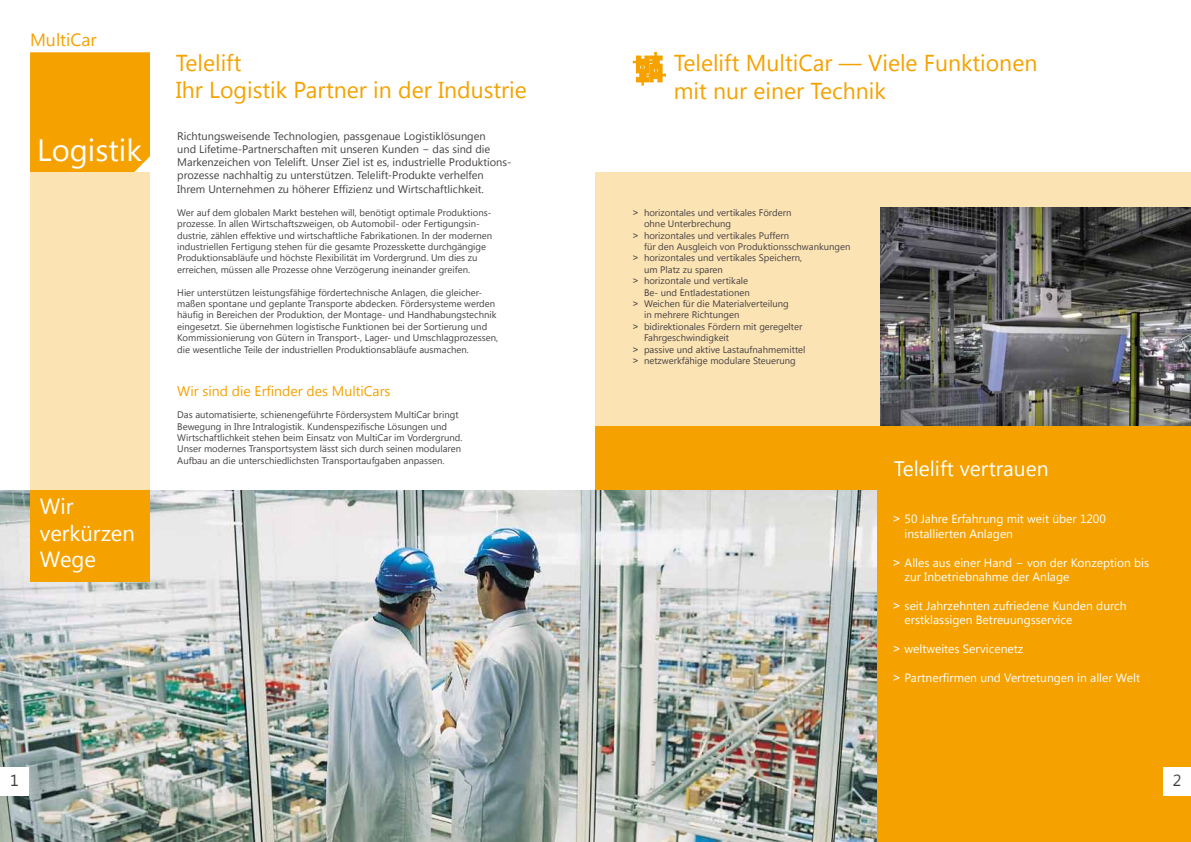
<style>
.page{position:relative;width:1191px;height:842px;background:#fff}
.page>*{position:absolute;margin:0;border:0;box-sizing:border-box;transform-origin:0 0}
.t1{font:30.8px "Segoe UI";color:#fff}
.t2{font:23px/27.6px "Segoe UI";color:#f5a200}
.t3{font:22px/26.4px "Segoe UI";color:#fff}
.t4{font:21px "Segoe UI";color:#fff}
.t5{font:17.7px "Segoe UI";color:#f5a200}
.t6{font:16px "Segoe UI";color:#3f3b3a}
.t7{font:14px "Segoe UI";color:#f5a200}
.t8{font:12px/14.4px "Segoe UI";color:#fff}
.t9{font:11px/13.2px "Segoe UI";color:#454144}
.t10{font:9.5px/11.4px "Segoe UI";color:#454144}
</style>
<div class="page">
<div style="left:595px;top:172px;width:596px;height:276px;background:#fce3b3"></div>
<img style="left:880px;top:208px;width:311px;height:218px">
<div style="left:595px;top:426px;width:596px;height:416px;background:#f5a200"></div>
<svg style="left:632px;top:52px;width:34px;height:34px"></svg>
<div style="left:30px;top:52px;width:120px;height:120px;background:#f5a200"></div>
<div style="left:30px;top:172px;width:120px;height:318px;background:#fce3b3"></div>
<div style="left:1163px;top:768px;width:28px;height:28px;background:#fff"></div>
<img style="left:0;top:490px;width:876px;height:352px">
<div style="left:30px;top:490px;width:120px;height:91px;background:#f5a200"></div>
<div style="left:0;top:768px;width:29px;height:28px;background:#fff"></div>
<h3 class="t5" style="left:30px;top:27px;width:68px">MultiCar</h3>
<h1 class="t1" style="left:37px;top:128px;width:106px">Logistik</h1>
<h3 class="t3" style="left:40px;top:492px;width:96px">Wir verkürzen<br>Wege</h3>
<h2 class="t2" style="left:176px;top:48px;width:352px">Telelift<br>Ihr Logistik Partner in der Industrie</h2>
<p class="t9" style="left:177px;top:129px;width:336px">Richtungsweisende Technologien, passgenaue Logistiklösungen<br>und Lifetime-Partnerschaften mit unseren Kunden − das sind die Markenzeichen von Telelift. Unser Ziel ist es, industrielle Produktions&shy;prozesse nachhaltig zu unterstützen. Telelift-Produkte verhelfen Ihrem Unternehmen zu höherer Effizienz und Wirtschaftlichkeit.</p>
<p class="t10" style="left:177px;top:206px;width:316px">Wer auf dem globalen Markt bestehen will, benötigt optimale Produktions&shy;prozesse. In allen Wirtschaftszweigen, ob Automobil- oder Fertigungsin&shy;dustrie, zählen effektive und wirtschaftliche Fabrikationen. In der modernen industriellen Fertigung stehen für die gesamte Prozesskette durchgängige Produktionsabläufe und höchste Flexibilität im Vordergrund. Um dies zu erreichen, müssen alle Prozesse ohne Verzögerung ineinander greifen.</p>
<p class="t10" style="left:177px;top:286px;width:322px">Hier unterstützen leistungsfähige fördertechnische Anlagen, die gleicher&shy;maßen spontane und geplante Transporte abdecken. Fördersysteme werden häufig in Bereichen der Produktion, der Montage- und Handhabungstechnik eingesetzt. Sie übernehmen logistische Funktionen bei der Sortierung und Kommissionierung von Gütern in Transport-, Lager- und Umschlagprozessen, die wesentliche Teile der industriellen Produktionsabläufe ausmachen.</p>
<h3 class="t7" style="left:177px;top:381px;width:215px">Wir sind die Erfinder des MultiCars</h3>
<p class="t10" style="left:177px;top:409px;width:287px">Das automatisierte, schienengeführte Fördersystem MultiCar bringt Bewegung in Ihre Intralogistik. Kundenspezifische Lösungen und Wirtschaftlichkeit stehen beim Einsatz von MultiCar im Vordergrund.<br>Unser modernes Transportsystem lässt sich durch seinen modularen Aufbau an die unterschiedlichsten Transportaufgaben anpassen.</p>
<h3 class="t6" style="left:10px;top:769px;width:10px">1</h3>
<h2 class="t2" style="left:674px;top:48px;width:365px">Telelift MultiCar — Viele Funktionen mit nur einer Technik</h2>
<p class="t10" style="left:632px;top:206px;width:160px">˃ horizontales und vertikales Fördern</p>
<p class="t10" style="left:644px;top:218px;width:89px">ohne Unterbrechung</p>
<p class="t10" style="left:632px;top:229px;width:158px">˃ horizontales und vertikales Puffern</p>
<p class="t10" style="left:644px;top:240px;width:208px">für den Ausgleich von Produktionsschwankungen</p>
<p class="t10" style="left:632px;top:252px;width:171px">˃ horizontales und vertikales Speichern,</p>
<p class="t10" style="left:644px;top:263px;width:80px">um Platz zu sparen</p>
<p class="t10" style="left:632px;top:275px;width:117px">˃ horizontale und vertikale</p>
<p class="t10" style="left:644px;top:286px;width:107px">Be- und Entladestationen</p>
<p class="t10" style="left:632px;top:297px;width:157px">˃ Weichen für die Materialverteilung</p>
<p class="t10" style="left:644px;top:309px;width:97px">in mehrere Richtungen</p>
<p class="t10" style="left:632px;top:320px;width:171px">˃ bidirektionales Fördern mit geregelter</p>
<p class="t10" style="left:644px;top:332px;width:87px">Fahrgeschwindigkeit</p>
<p class="t10" style="left:632px;top:343px;width:174px">˃ passive und aktive Lastaufnahmemittel</p>
<p class="t10" style="left:632px;top:354px;width:165px">˃ netzwerkfähige modulare Steuerung</p>
<h3 class="t4" style="left:894px;top:454px;width:156px">Telelift vertrauen</h3>
<p class="t8" style="left:904px;top:511px;width:203px;text-indent:-11px">˃ 50 Jahre Erfahrung mit weit über 1200 installierten Anlagen</p>
<p class="t8" style="left:904px;top:555px;width:246px;text-indent:-11px">˃ Alles aus einer Hand − von der Konzeption bis zur Inbetriebnahme der Anlage</p>
<p class="t8" style="left:904px;top:598px;width:223px;text-indent:-11px">˃ seit Jahrzehnten zufriedene Kunden durch erstklassigen Betreuungsservice</p>
<p class="t8" style="left:893px;top:641px;width:131px">˃ weltweites Servicenetz</p>
<p class="t8" style="left:893px;top:670px;width:248px">˃ Partnerfirmen und Vertretungen in aller Welt</p>
<h3 class="t6" style="left:1172px;top:769px;width:10px">2</h3>
</div>
